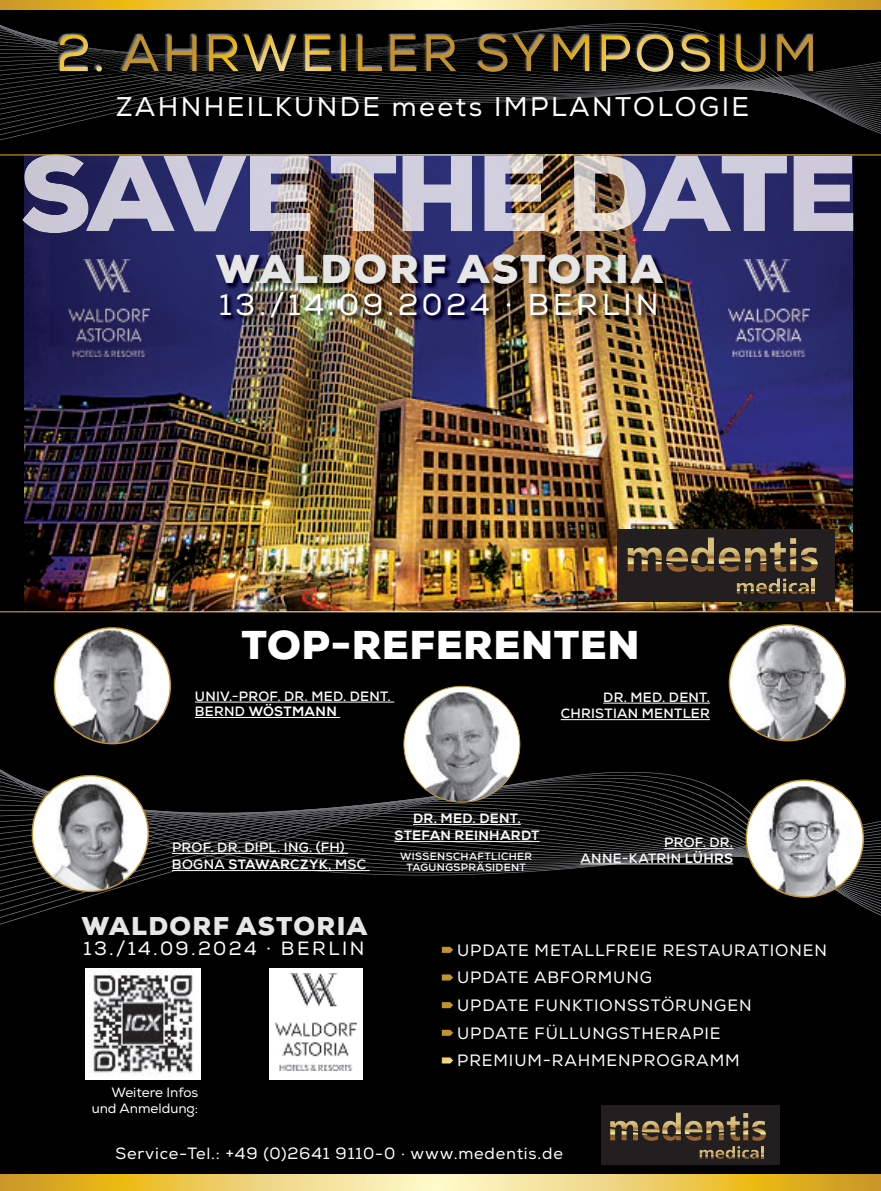
<style>
.page{position:relative;width:881px;height:1191px;background:#fff}
.page>*{position:absolute;margin:0;border:0;box-sizing:border-box;transform-origin:0 0}
.t1{font:900 39px "Nexa";letter-spacing:.015em;color:#fff}
.t2{font:900 39px "Nexa";letter-spacing:.055em;color:#e6e6e6}
.t3{font:30px "Nexa";letter-spacing:.12em;color:#fff}
.t4{font:27px "Nexa";letter-spacing:.09em;color:#fff}
.t5{font:900 24.9px "Nexa";letter-spacing:.055em;color:#e6e6e6}
.t6{font:19.2px "Nexa";letter-spacing:.12em;color:#fff}
.t7{font:16.35px/27.6px "Nexa";letter-spacing:.055em;color:#fff}
.t8{font:700 13.5px/16.5px "Nexa";letter-spacing:.025em;color:#fff;text-align:right}
.t9{font:13.5px/17.1px "Nexa X Bold";letter-spacing:.025em;color:#fff;text-align:center}
.t10{font:13.5px/15.8px "Nexa";color:#fff;text-align:right}
.t11{font:700 10.5px/10.6px "Nexa";letter-spacing:.035em;color:#fff;text-align:center}
.s1{font-family:"Nexa";font-weight:700}
.s2{font-family:"Nexa X Bold";font-weight:400}
</style>
<div class="page">
<div style="left:0;top:9px;width:880px;height:1182px;background:#000"></div>
<svg style="left:0;top:1174px;width:880px;height:17px;background:#ebcb64"></svg>
<svg style="left:0;top:0;width:880px;height:9px;background:#ebcb64"></svg>
<svg style="left:0;top:23px;width:880px;height:118px"></svg>
<img style="left:58px;top:32px;width:757px;height:13px">
<img style="left:507px;top:32px;width:203px;height:2px">
<svg style="left:0;top:45px;width:880px;height:76px"></svg>
<img style="left:58px;top:72px;width:20px;height:3px">
<img style="left:78px;top:72px;width:29px;height:3px">
<img style="left:107px;top:72px;width:24px;height:3px">
<img style="left:131px;top:72px;width:23px;height:3px">
<img style="left:154px;top:72px;width:20px;height:3px">
<img style="left:174px;top:72px;width:18px;height:3px">
<img style="left:192px;top:72px;width:34px;height:3px">
<img style="left:226px;top:72px;width:16px;height:3px">
<img style="left:242px;top:72px;width:15px;height:3px">
<img style="left:257px;top:72px;width:14px;height:3px">
<img style="left:271px;top:72px;width:14px;height:3px">
<img style="left:285px;top:72px;width:492px;height:3px">
<img style="left:102px;top:48px;width:21px;height:24px">
<img style="left:295px;top:34px;width:479px;height:38px">
<svg style="left:60px;top:35px;width:42px;height:37px"></svg>
<svg style="left:122px;top:35px;width:334px;height:36px"></svg>
<svg style="left:478px;top:35px;width:334px;height:37px"></svg>
<svg style="left:0;top:772px;width:880px;height:153px"></svg>
<img style="left:25px;top:155px;width:826px;height:456px">
<img style="left:25px;top:155px;width:64px;height:78px">
<img style="left:86px;top:156px;width:77px;height:75px">
<img style="left:163px;top:156px;width:83px;height:75px">
<img style="left:250px;top:156px;width:60px;height:75px">
<img style="left:331px;top:156px;width:65px;height:75px">
<img style="left:402px;top:156px;width:70px;height:75px">
<img style="left:484px;top:156px;width:60px;height:75px">
<img style="left:574px;top:156px;width:68px;height:75px">
<img style="left:642px;top:156px;width:79px;height:75px">
<img style="left:721px;top:156px;width:65px;height:75px">
<img style="left:793px;top:156px;width:58px;height:75px">
<hr style="left:0;top:154px;width:880px;height:1px;background:#fff">
<hr style="left:0;top:611px;width:880px;height:1px;background:#fff">
<img style="left:69px;top:259px;width:80px;height:97px">
<img style="left:728px;top:259px;width:81px;height:97px">
<hr style="left:195px;top:701px;width:199px;height:1px;background:#fff">
<hr style="left:195px;top:717px;width:145px;height:1px;background:#fff">
<img style="left:54px;top:629px;width:115px;height:114px">
<svg style="left:729px;top:625px;width:115px;height:115px"></svg>
<img style="left:739px;top:627px;width:105px;height:113px">
<hr style="left:603px;top:703px;width:106px;height:1px;background:#fff">
<hr style="left:560px;top:719px;width:149px;height:1px;background:#fff">
<hr style="left:172px;top:853px;width:176px;height:1px;background:#fff">
<hr style="left:172px;top:870px;width:197px;height:1px;background:#fff">
<div style="left:32px;top:775px;width:116px;height:116px;background:#fff;border-radius:50%"></div>
<img style="left:32px;top:780px;width:99px;height:111px">
<hr style="left:664px;top:848px;width:69px;height:1px;background:#fff">
<hr style="left:580px;top:863px;width:153px;height:1px;background:#fff">
<div style="left:746px;top:780px;width:116px;height:117px;background:#fff;border-radius:58px"></div>
<img style="left:753px;top:785px;width:97px;height:112px">
<svg style="left:404px;top:686px;width:115px;height:116px"></svg>
<img style="left:414px;top:692px;width:105px;height:110px">
<img style="left:438px;top:786px;width:2px;height:11px">
<img style="left:440px;top:786px;width:2px;height:12px">
<img style="left:442px;top:786px;width:59px;height:13px">
<hr style="left:413px;top:824px;width:107px;height:1px;background:#fff">
<hr style="left:394px;top:841px;width:145px;height:1px;background:#fff">
<div style="left:616px;top:529px;width:217px;height:72px;background:#231f20"></div>
<svg style="left:627px;top:537px;width:190px;height:35px"></svg>
<svg style="left:736px;top:578px;width:72px;height:16px"></svg>
<svg style="left:811px;top:578px;width:3px;height:15px"></svg>
<img style="left:86px;top:968px;width:114px;height:111px">
<svg style="left:441px;top:946px;width:12px;height:7px"></svg>
<svg style="left:441px;top:974px;width:12px;height:6px"></svg>
<svg style="left:441px;top:1002px;width:12px;height:6px"></svg>
<svg style="left:441px;top:1029px;width:12px;height:6px"></svg>
<svg style="left:441px;top:1057px;width:12px;height:6px"></svg>
<div style="left:269px;top:968px;width:93px;height:111px;background:#fff"></div>
<img style="left:275px;top:974px;width:81px;height:96px">
<div style="left:601px;top:1105px;width:178px;height:59px;background:#231f20"></div>
<svg style="left:610px;top:1112px;width:155px;height:28px"></svg>
<svg style="left:699px;top:1146px;width:64px;height:12px"></svg>
<img style="left:214px;top:253px;width:456px;height:71px">
<h3 class="t4" style="left:116px;top:90px;width:634px">ZAHNHEILKUNDE meets IMPLANTOLOGIE</h3>
<h1 class="t2" style="left:216px;top:244px;width:448px">WALDORF ASTORIA</h1>
<h2 class="t3" style="left:219px;top:286px;width:441px">13./14.09.2024 · BERLIN</h2>
<h1 class="t1" style="left:241px;top:619px;width:399px">TOP-REFERENTEN</h1>
<p class="t8" style="left:195px;top:688px;width:197px">UNIV.-PROF. DR. MED. DENT.</p>
<p class="t9" style="left:195px;top:703px;width:143px"><span class="s1">BERND</span> WÖSTMANN</p>
<p class="t8" style="left:560px;top:689px;width:151px">DR. MED. DENT.<br>CHRISTIAN MENTLER</p>
<p class="t8" style="left:172px;top:839px;width:174px">PROF. DR. DIPL. ING. (FH)</p>
<p class="t9" style="left:172px;top:856px;width:196px"><span class="s1">BOGNA</span> STAWARCZYK<span class="s1">, MSC</span></p>
<h3 class="t5" style="left:82px;top:909px;width:287px">WALDORF ASTORIA</h3>
<p class="t6" style="left:84px;top:936px;width:282px">13./14.09.2024 · BERLIN</p>
<p class="t10" style="left:92px;top:1084px;width:108px">Weitere Infos und Anmeldung:</p>
<p class="t9" style="left:394px;top:810px;width:147px">DR. MED. DENT.<br>STEFAN REINHARDT</p>
<p class="t11" style="left:400px;top:851px;width:133px">WISSENSCHAFTLICHER<br>TAGUNGSPRÄSIDENT</p>
<p class="t8" style="left:580px;top:835px;width:154px;line-height:15.3px">PROF. DR.<br>ANNE-KATRIN <span class="s2">LÜHRS</span></p>
<p class="t7" style="left:457px;top:936px;width:371px">UPDATE METALLFREIE RESTAURATIONEN<br>UPDATE ABFORMUNG<br>UPDATE FUNKTIONSSTÖRUNGEN<br>UPDATE FÜLLUNGSTHERAPIE<br>PREMIUM-RAHMENPROGRAMM</p>
<p class="t7" style="left:115px;top:1139px;width:449px">Service-Tel.: +49 (0)2641 9110-0 · www.medentis.de</p>
</div>
